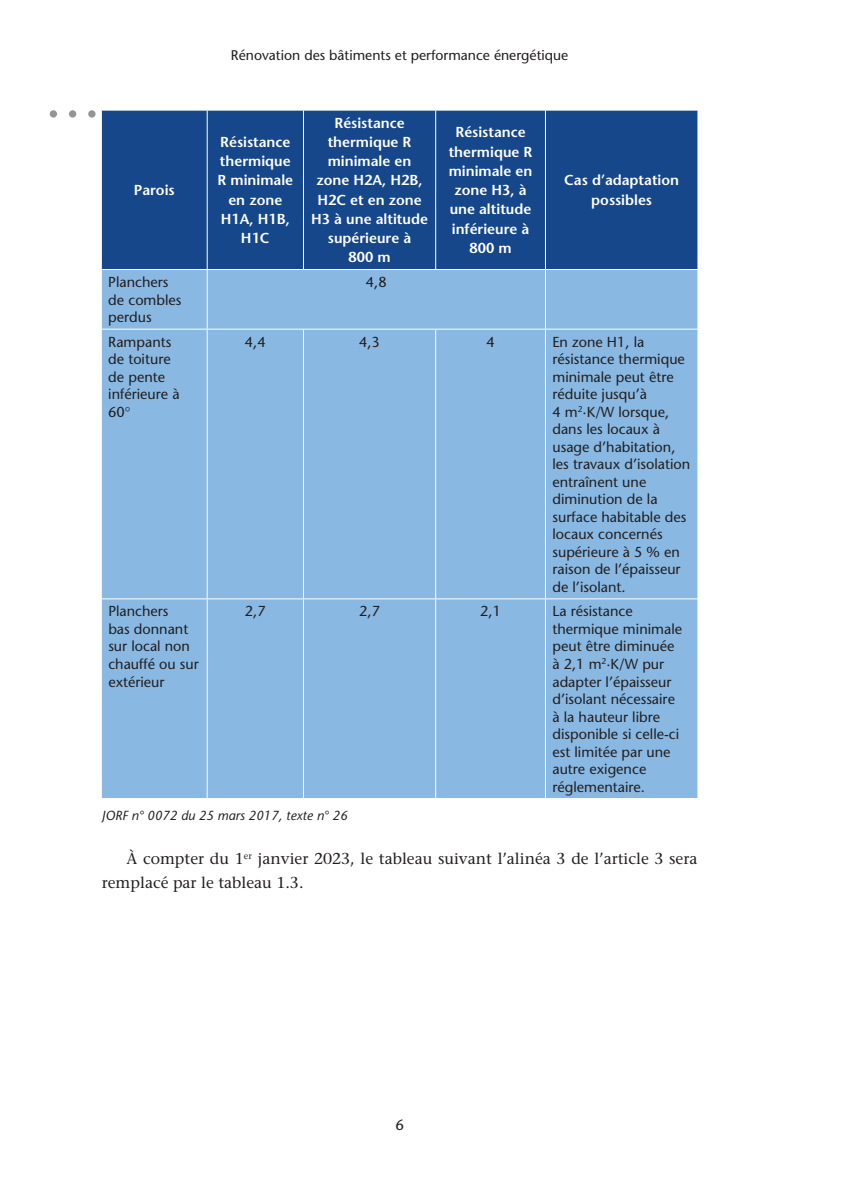
<style>
.page{position:relative;width:844px;height:1191px;background:#fff}
.page>*{position:absolute;margin:0;border:0;box-sizing:border-box;transform-origin:0 0}
.t1{font:500 57.75px "Stone Serif Std";color:#939598}
.t2{font:500 15.75px/23.6px "Stone Serif Std";color:#231f20}
.t3{font:500 14.88px "Stone Sans Std";color:#231f20}
.t4{font:500 14.35px/17.5px "Stone Sans Std";color:#231f20}
.t5{font:600 14.35px/19.2px "Stone Sans Std";color:#fff;text-align:center}
.t6{font:500 14px "Stone Sans Std";color:#231f20}
.t7{font:italic 500 13.12px "Stone Sans Std";color:#231f20}
</style>
<div class="page">
<div style="left:102px;top:111px;width:595px;height:158px;background:#15478a"></div>
<div style="left:102px;top:270px;width:595px;height:528px;background:#89b9e3"></div>
<hr style="left:207px;top:111px;width:1px;height:158px;background:#fff">
<hr style="left:303px;top:111px;width:1px;height:158px;background:#fff">
<hr style="left:435px;top:111px;width:1px;height:158px;background:#fff">
<hr style="left:545px;top:111px;width:1px;height:158px;background:#fff">
<hr style="left:207px;top:270px;width:1px;height:59px;background:#fff">
<hr style="left:545px;top:270px;width:1px;height:59px;background:#fff">
<hr style="left:101px;top:329px;width:106px;height:1px;background:#fff">
<hr style="left:207px;top:329px;width:96px;height:1px;background:#fff">
<hr style="left:207px;top:329px;width:1px;height:269px;background:#fff">
<hr style="left:303px;top:329px;width:132px;height:1px;background:#fff">
<hr style="left:303px;top:329px;width:1px;height:269px;background:#fff">
<hr style="left:435px;top:329px;width:110px;height:1px;background:#fff">
<hr style="left:435px;top:329px;width:1px;height:269px;background:#fff">
<hr style="left:545px;top:329px;width:153px;height:1px;background:#fff">
<hr style="left:545px;top:329px;width:1px;height:269px;background:#fff">
<hr style="left:101px;top:598px;width:106px;height:1px;background:#fff">
<hr style="left:207px;top:598px;width:96px;height:1px;background:#fff">
<hr style="left:207px;top:599px;width:1px;height:199px;background:#fff">
<hr style="left:303px;top:598px;width:132px;height:1px;background:#fff">
<hr style="left:303px;top:599px;width:1px;height:199px;background:#fff">
<hr style="left:435px;top:598px;width:110px;height:1px;background:#fff">
<hr style="left:435px;top:599px;width:1px;height:199px;background:#fff">
<hr style="left:545px;top:598px;width:153px;height:1px;background:#fff">
<hr style="left:545px;top:599px;width:1px;height:199px;background:#fff">
<svg style="left:126px;top:407px;width:4px;height:4px"></svg>
<p class="t1" style="left:44px;top:63px;width:59px">…</p>
<p class="t5" style="left:134px;top:180px;width:42px">Parois</p>
<p class="t6" style="left:231px;top:47px;width:339px">Rénovation des bâtiments et performance énergétique</p>
<p class="t5" style="left:217px;top:132px;width:77px">Résistance thermique<br>R minimale en zone<br>H1A, H1B,<br>H1C</p>
<p class="t5" style="left:311px;top:113px;width:118px">Résistance thermique R minimale en zone H2A, H2B,<br>H2C et en zone<br>H3 à une altitude supérieure à<br>800 m</p>
<p class="t5" style="left:448px;top:123px;width:85px">Résistance thermique R minimale en zone H3, à une altitude inférieure à<br>800 m</p>
<p class="t5" style="left:564px;top:171px;width:116px">Cas d’adaptation possibles</p>
<p class="t4" style="left:108px;top:273px;width:75px">Planchers de combles perdus</p>
<p class="t4" style="left:366px;top:273px;width:22px">4,8</p>
<p class="t4" style="left:108px;top:333px;width:73px">Rampants de toiture de pente inférieure à<br>60</p>
<p class="t4" style="left:245px;top:333px;width:22px">4,4</p>
<p class="t4" style="left:359px;top:333px;width:22px">4,3</p>
<p class="t4" style="left:486px;top:333px;width:10px">4</p>
<p class="t4" style="left:552px;top:333px;width:139px">En zone H1, la résistance thermique minimale peut être réduite jusqu’à<br>4 m<sup>2</sup>·K/W lorsque, dans les locaux à usage d’habitation, les travaux d’isolation entraînent une diminution de la surface habitable des locaux concernés supérieure à 5 % en raison de l’épaisseur de l’isolant.</p>
<p class="t4" style="left:108px;top:603px;width:92px">Planchers<br>bas donnant sur local non chauffé ou sur extérieur</p>
<p class="t4" style="left:245px;top:603px;width:22px">2,7</p>
<p class="t4" style="left:359px;top:603px;width:22px">2,7</p>
<p class="t4" style="left:480px;top:603px;width:22px">2,1</p>
<p class="t4" style="left:552px;top:603px;width:131px">La résistance thermique minimale peut être diminuée à 2,1 m<sup>2</sup>·K/W pur adapter l’épaisseur d’isolant nécessaire à la hauteur libre disponible si celle-ci est limitée par une autre exigence réglementaire.</p>
<p class="t7" style="left:102px;top:807px;width:247px">JORF n° 0072 du 25 mars 2017, texte n° 26</p>
<p class="t2" style="left:102px;top:846px;width:597px;text-indent:25px">À compter du 1<sup>er</sup> janvier 2023, le tableau suivant l’alinéa 3 de l’article 3 sera remplacé par le tableau 1.3.</p>
<p class="t3" style="left:395px;top:1116px;width:10px">6</p>
</div>
